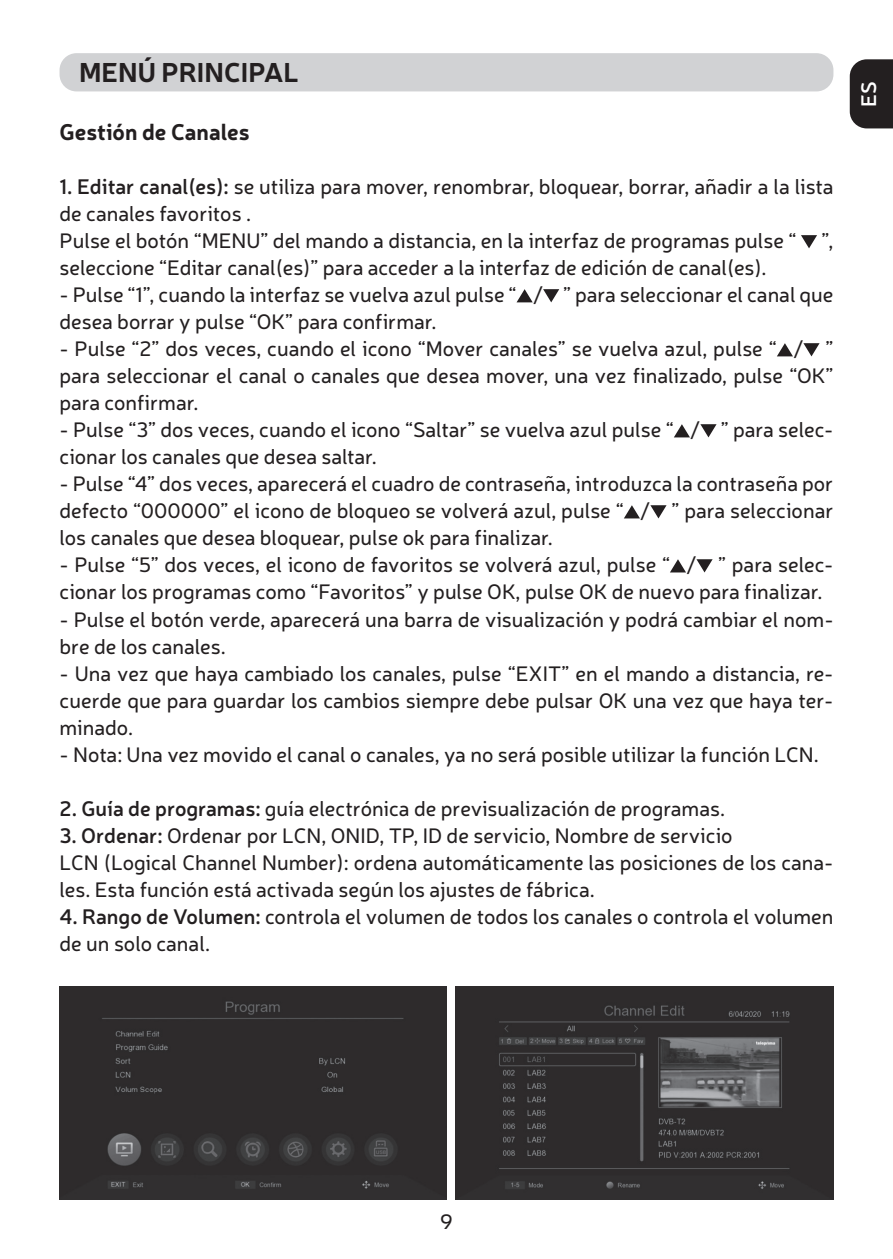
<style>
.page{position:relative;width:893px;height:1259px;background:#fff}
.page>*{position:absolute;margin:0;border:0;box-sizing:border-box;transform-origin:0 0}
.t1{font:700 27px "Neris";color:#231f20}
.t2{font:700 22.5px "Neris";color:#231f20}
.t3{font:21px/27px "Neris";color:#231f20}
.t4{font:600 21px "Neris";color:#fff}
.s1{font-weight:600}
</style>
<div class="page">
<div style="left:850px;top:59px;width:43px;height:69px;background:#231f20"></div>
<div style="left:60px;top:53px;width:773px;height:38px;background:#d1d2d4;border-radius:17px"></div>
<svg style="left:801px;top:235px;width:16px;height:13px"></svg>
<svg style="left:517px;top:289px;width:16px;height:13px"></svg>
<svg style="left:543px;top:289px;width:16px;height:13px"></svg>
<svg style="left:777px;top:343px;width:16px;height:13px"></svg>
<svg style="left:803px;top:343px;width:16px;height:13px"></svg>
<svg style="left:674px;top:424px;width:16px;height:13px"></svg>
<svg style="left:700px;top:424px;width:16px;height:13px"></svg>
<svg style="left:624px;top:505px;width:16px;height:13px"></svg>
<svg style="left:650px;top:505px;width:17px;height:13px"></svg>
<svg style="left:670px;top:559px;width:16px;height:13px"></svg>
<svg style="left:696px;top:559px;width:17px;height:13px"></svg>
<img style="left:60px;top:986px;width:386px;height:213px">
<img style="left:456px;top:986px;width:377px;height:213px">
<p class="t1" style="left:79px;top:53px;width:221px">MENÚ PRINCIPAL</p>
<p class="t2" style="left:60px;top:116px;width:191px">Gestión de Canales</p>
<p class="t3" style="left:60px;top:173px;width:775px"><span class="s1">1. Editar canal(es):</span> se utiliza para mover, renombrar, bloquear, borrar, añadir a la lista de canales favoritos .<br>Pulse el botón “MENU” del mando a distancia, en la interfaz de programas pulse “ ”, seleccione “Editar canal(es)” para acceder a la interfaz de edición de canal(es).</p>
<p class="t3" style="left:60px;top:281px;width:775px">- Pulse “1”, cuando la interfaz se vuelva azul pulse “ / ” para seleccionar el canal que desea borrar y pulse “OK” para confirmar.</p>
<p class="t3" style="left:60px;top:335px;width:775px;text-align:justify">- Pulse “2” dos veces, cuando el icono “Mover canales” se vuelva azul, pulse “ / ” para seleccionar el canal o canales que desea mover, una vez finalizado, pulse “OK” para confirmar.</p>
<p class="t3" style="left:60px;top:416px;width:775px">- Pulse “3” dos veces, cuando el icono “Saltar” se vuelva azul pulse “ / ” para selec&shy;cionar los canales que desea saltar.</p>
<p class="t3" style="left:60px;top:470px;width:775px;text-align:justify">- Pulse “4” dos veces, aparecerá el cuadro de contraseña, introduzca la contraseña por defecto “000000” el icono de bloqueo se volverá azul, pulse “ / ” para seleccionar los canales que desea bloquear, pulse ok para finalizar.</p>
<p class="t3" style="left:60px;top:551px;width:775px">- Pulse “5” dos veces, el icono de favoritos se volverá azul, pulse “ / ” para selec&shy;cionar los programas como “Favoritos” y pulse OK, pulse OK de nuevo para finalizar.</p>
<p class="t3" style="left:60px;top:605px;width:775px">- Pulse el botón verde, aparecerá una barra de visualización y podrá cambiar el nom&shy;bre de los canales.</p>
<p class="t3" style="left:60px;top:659px;width:775px;text-align:justify">- Una vez que haya cambiado los canales, pulse “EXIT” en el mando a distancia, re&shy;cuerde que para guardar los cambios siempre debe pulsar OK una vez que haya ter&shy;minado.</p>
<p class="t3" style="left:60px;top:740px;width:761px">- Nota: Una vez movido el canal o canales, ya no será posible utilizar la función LCN.</p>
<p class="t3" style="left:60px;top:794px;width:667px"><span class="s1">2. Guía de programas:</span> guía electrónica de previsualización de programas.</p>
<p class="t3" style="left:60px;top:821px;width:775px"><span class="s1">3. Ordenar:</span> Ordenar por LCN, ONID, TP, ID de servicio, Nombre de servicio<br>LCN (Logical Channel Number): ordena automáticamente las posiciones de los cana&shy;les. Esta función está activada según los ajustes de fábrica.</p>
<p class="t3" style="left:60px;top:902px;width:775px"><span class="s1">4. Rango de Volumen:</span> controla el volumen de todos los canales o controla el volumen de un solo canal.</p>
<p class="t4" style="left:854px;top:107px;width:27px;rotate:-90deg">ES</p>
<p class="t3" style="left:440px;top:1207px;width:14px">9</p>
</div>
